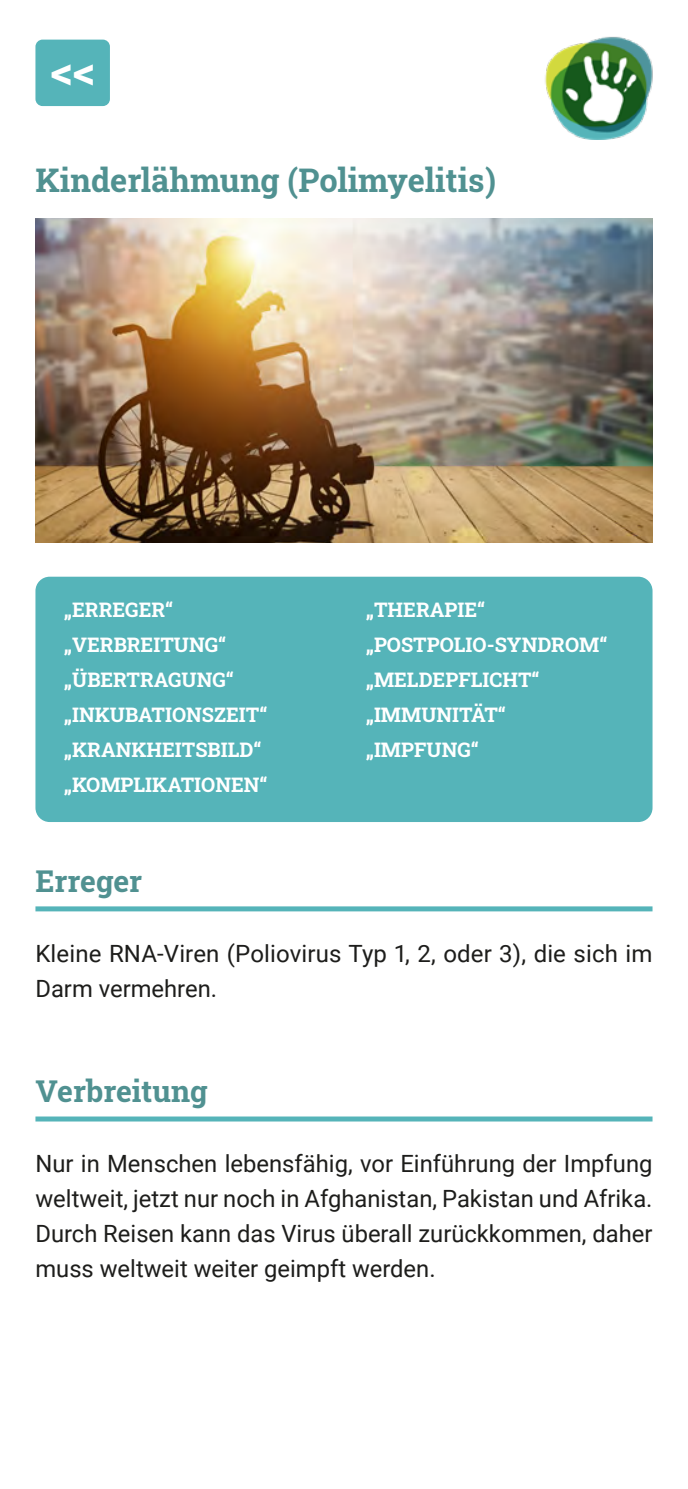
<style>
.page{position:relative;width:688px;height:1489px;background:#fff}
.page>*{position:absolute;margin:0;border:0;box-sizing:border-box;transform-origin:0 0}
.Uebersicht{font:700 45px "Roboto Slab";color:#fff}
.Absatzformat_1{font:700 32.5px "Roboto Slab";color:#509191}
.H1_headline{font:700 30px "Roboto Slab";color:#509191}
.P_fließtext{font:23.75px/35px "Roboto";color:#1d1d1b}
.P-kasten{font:700 20px "Roboto Slab";color:#fff}
</style>
<div class="page">
<div style="left:35px;top:906px;width:617px;height:5px;background:#55b4b9"></div>
<div style="left:35px;top:1116px;width:617px;height:5px;background:#55b4b9"></div>
<img style="left:35px;top:219px;width:617px;height:323px">
<div style="left:35px;top:576px;width:617px;height:246px;background:#55b4b9;border-radius:14px"></div>
<img style="left:545px;top:36px;width:108px;height:103px">
<div style="left:35px;top:40px;width:75px;height:66px;background:#55b4b9;border-radius:7px"></div>
<p class="Uebersicht" style="left:50px;top:40px;width:46px">&lt;&lt;</p>
<p class="Absatzformat_1" style="left:35px;top:158px;width:462px">Kinderlähmung (Polimyelitis)</p>
<p class="P-kasten" style="left:64px;top:596px;width:111px">„ERREGER“</p>
<p class="P-kasten" style="left:64px;top:631px;width:164px">„VERBREITUNG“</p>
<p class="P-kasten" style="left:64px;top:666px;width:171px">„ÜBERTRAGUNG“</p>
<p class="P-kasten" style="left:64px;top:701px;width:205px">„INKUBATIONSZEIT“</p>
<p class="P-kasten" style="left:64px;top:736px;width:199px">„KRANKHEITSBILD“</p>
<p class="P-kasten" style="left:64px;top:771px;width:205px">„KOMPLIKATIONEN“</p>
<h1 class="H1_headline" style="left:35px;top:860px;width:108px">Erreger</h1>
<p class="P-kasten" style="left:365px;top:596px;width:121px">„THERAPIE“</p>
<p class="P-kasten" style="left:365px;top:631px;width:243px">„POSTPOLIO-SYNDROM“</p>
<p class="P-kasten" style="left:365px;top:666px;width:175px">„MELDEPFLICHT“</p>
<p class="P-kasten" style="left:365px;top:701px;width:142px">„IMMUNITÄT“</p>
<p class="P-kasten" style="left:365px;top:736px;width:115px">„IMPFUNG“</p>
<p class="P_fließtext" style="left:35px;top:935px;width:618px">Kleine RNA-Viren (Poliovirus Typ 1, 2, oder 3), die sich im<br>Darm vermehren.</p>
<h1 class="H1_headline" style="left:35px;top:1070px;width:174px">Verbreitung</h1>
<p class="P_fließtext" style="left:35px;top:1145px;width:618px;text-align:justify">Nur in Menschen lebensfähig, vor Einführung der Impfung weltweit, jetzt nur noch in Afghanistan, Pakistan und Afrika.<br>Durch Reisen kann das Virus überall zurückkommen, daher muss weltweit weiter geimpft werden.</p>
</div>
